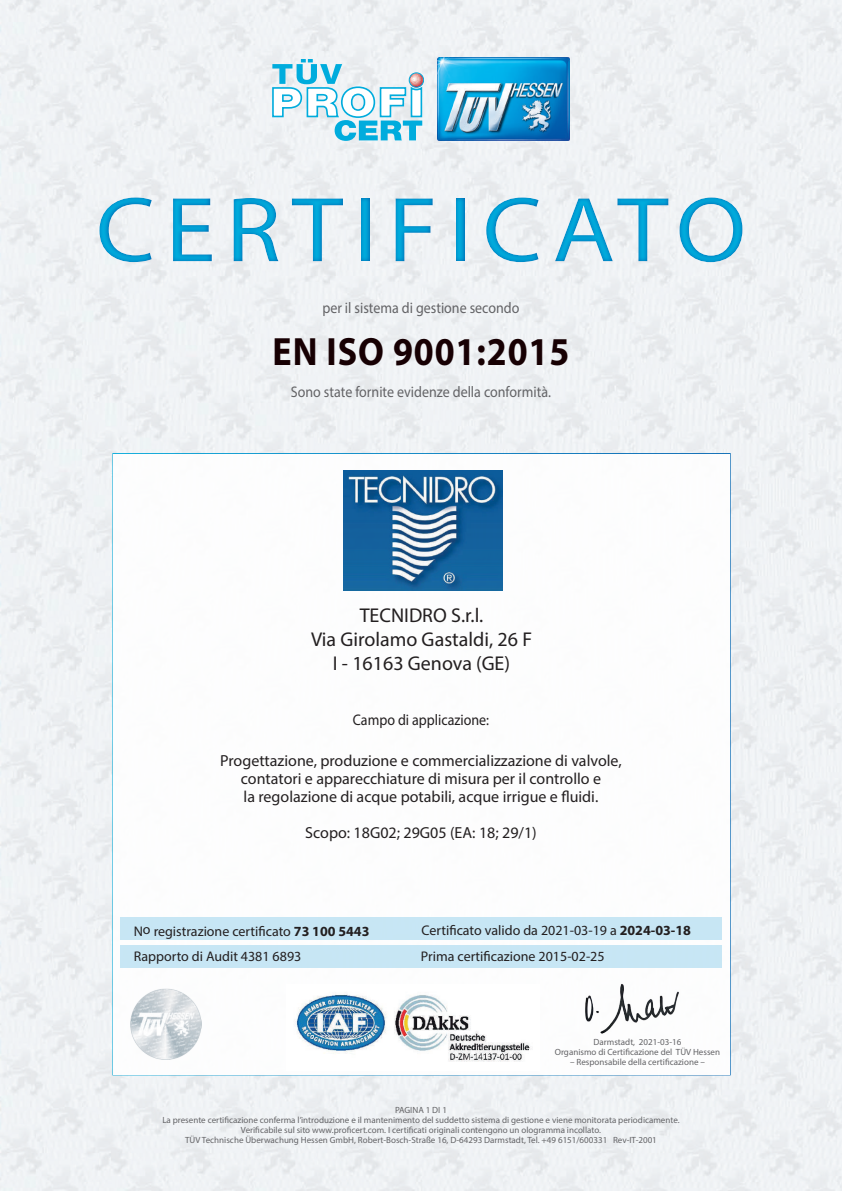
<style>
.page{position:relative;width:842px;height:1191px;background:#fff}
.page>*{position:absolute;margin:0;border:0;box-sizing:border-box;transform-origin:0 0}
.t1{font:93px "Myriad Pro";letter-spacing:.1em;color:#00acdd;scale:1.1 1}
.t2{font:700 39.6px "Myriad Pro";letter-spacing:.025em;color:#170003;scale:.91 1}
.t3{font:20px/24px "Myriad Pro";color:#231f20;text-align:center}
.t4{font:16px/18px "Myriad Pro";color:#231f20;text-align:center}
.t5{font:15.4px "Myriad Pro";color:#636366;scale:.91 1}
.t6{font:15.4px "Myriad Pro";color:#231f20;scale:.91 1}
.t7{font:14px/25.4px "Myriad Pro";color:#231f20}
.t8{font:9px/10px "Myriad Pro";color:#636366;text-align:center}
.s1{font-weight:700}
</style>
<div class="page">
<img style="left:0;top:0;width:842px;height:1191px">
<img style="left:437px;top:57px;width:132px;height:83px">
<svg style="left:272px;top:59px;width:152px;height:82px"></svg>
<div style="left:112px;top:453px;width:619px;height:622px;background:#fff;border:2px solid #fff"></div>
<div style="left:120px;top:945px;width:602px;height:23px;background:#c1e4f4"></div>
<div style="left:121px;top:917px;width:601px;height:22px;background:#c1e4f4"></div>
<img style="left:295px;top:994px;width:236px;height:68px">
<div style="left:0;top:172px;width:842px;height:114px;background:#006bb6;opacity:.75"></div>
<img style="left:343px;top:471px;width:159px;height:120px">
<img style="left:585px;top:984px;width:94px;height:50px">
<img style="left:130px;top:988px;width:71px;height:71px">
<h1 class="t1" style="left:96px;top:173px;width:593px">CERTIFICATO</h1>
<h3 class="t5" style="left:322px;top:298px;width:218px">per il sistema di gestione secondo</h3>
<h2 class="t2" style="left:273px;top:326px;width:328px">EN ISO 9001:2015</h2>
<h3 class="t5" style="left:291px;top:382px;width:287px">Sono state fornite evidenze della conformità.</h3>
<h3 class="t3" style="left:311px;top:603px;width:223px">TECNIDRO S.r.l.<br>Via Girolamo Gastaldi, 26 F<br>I - 16163 Genova (GE)</h3>
<h3 class="t6" style="left:353px;top:710px;width:151px">Campo di applicazione:</h3>
<h3 class="t4" style="left:220px;top:751px;width:403px">Progettazione, produzione e commercializzazione di valvole, contatori e apparecchiature di misura per il controllo e<br>la regolazione di acque potabili, acque irrigue e fluidi.</h3>
<h3 class="t4" style="left:305px;top:823px;width:233px">Scopo: 18G02; 29G05 (EA: 18; 29/1)</h3>
<h3 class="t7" style="left:134px;top:918px;width:237px">No registrazione certificato <span class="s1">73 100 5443<br></span>Rapporto di Audit 4381 6893</h3>
<h3 class="t7" style="left:422px;top:917px;width:271px">Certificato valido da 2021-03-19 a <span class="s1">2024-03-18</span></h3>
<h3 class="t7" style="left:421px;top:943px;width:185px">Prima certificazione 2015-02-25</h3>
<p class="t8" style="left:555px;top:1037px;width:167px">Darmstadt, 2021-03-16<br>Organismo di Certificazione del TÜV Hessen</p>
<p class="t8" style="left:570px;top:1057px;width:136px">– Responsabile della certificazione –</p>
<p class="t8" style="left:162px;top:1105px;width:519px">PAGINA 1 DI 1<br>La presente certificazione conferma l’introduzione e il mantenimento del suddetto sistema di gestione e viene monitorata periodicamente.<br>Verificabile sul sito www.proficert.com. I certificati originali contengono un ologramma incollato.<br>TÜV Technische Überwachung Hessen GmbH, Robert-Bosch-Straße 16, D-64293 Darmstadt, Tel. +49 6151/600331 Rev-IT-2001</p>
</div>
